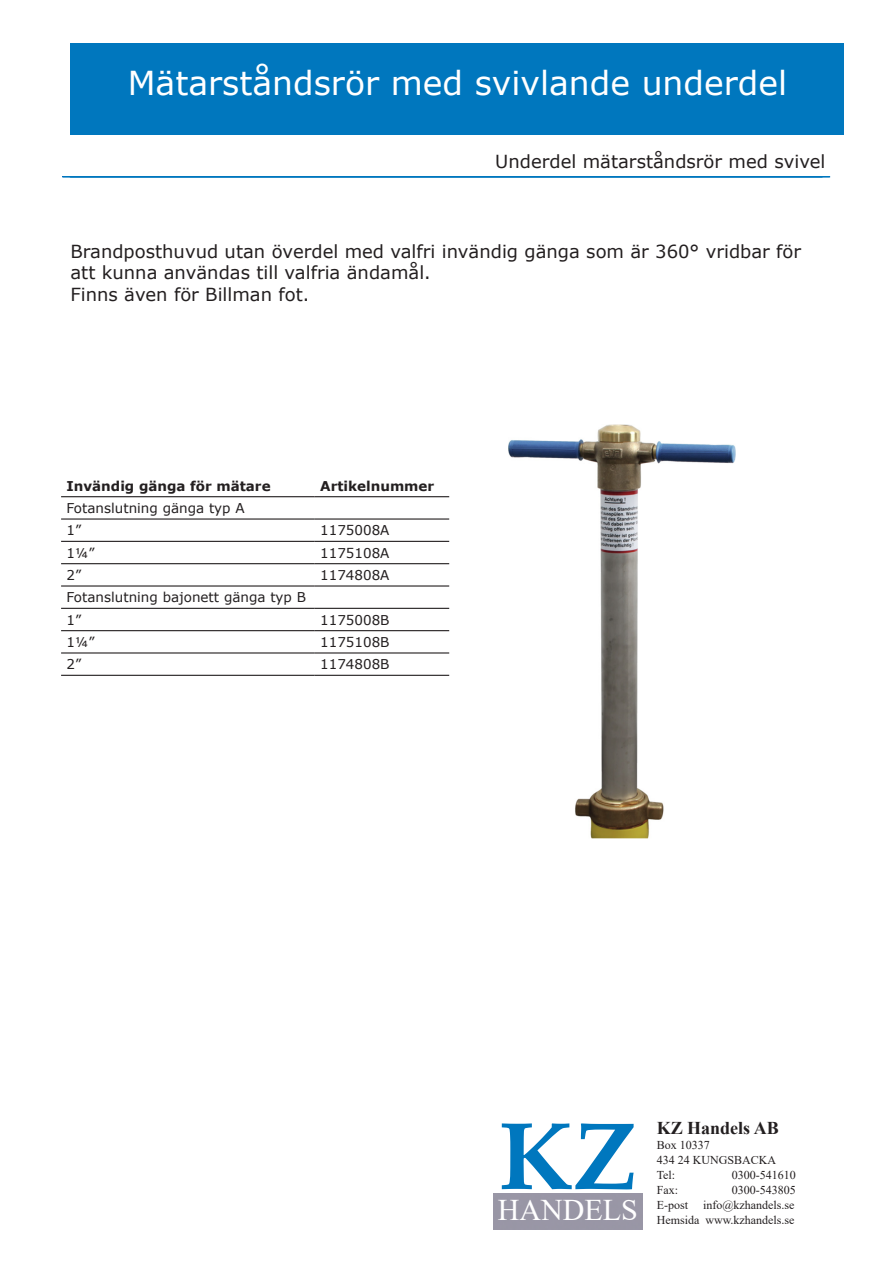
<style>
.page{position:relative;width:893px;height:1263px;background:#fff}
.page>*{position:absolute;margin:0;border:0;box-sizing:border-box;transform-origin:0 0}
.t1{font:700 96px "Book Antiqua";color:#0077be}
.t2{font:33px "Verdana";color:#fff}
.t3{font:30px "Times New Roman";color:#fff}
.t4{font:18px/21.6px "Verdana";color:#231f20}
.t5{font:700 18px "Times New Roman";color:#231f20}
.t6{font:13.5px "Verdana";color:#231f20}
.t7{font:700 13.5px "Verdana";color:#231f20}
.t8{font:12px "Times New Roman";color:#231f20}
</style>
<div class="page">
<div style="left:70px;top:43px;width:774px;height:91px;background:#0077be"></div>
<img style="left:63px;top:177px;width:479px;height:1px">
<div style="left:62px;top:176px;width:768px;height:1px;border:1px solid #0077be"></div>
<hr style="left:61px;top:518px;width:253px;height:2px;background:#231f20">
<hr style="left:314px;top:518px;width:135px;height:2px;background:#231f20">
<hr style="left:61px;top:541px;width:253px;height:1px;background:#231f20">
<hr style="left:314px;top:541px;width:135px;height:1px;background:#231f20">
<hr style="left:61px;top:563px;width:253px;height:1px;background:#231f20">
<hr style="left:314px;top:563px;width:135px;height:1px;background:#231f20">
<hr style="left:61px;top:585px;width:253px;height:2px;background:#231f20">
<hr style="left:314px;top:585px;width:135px;height:2px;background:#231f20">
<hr style="left:61px;top:608px;width:253px;height:1px;background:#231f20">
<hr style="left:314px;top:608px;width:135px;height:1px;background:#231f20">
<hr style="left:61px;top:630px;width:253px;height:1px;background:#231f20">
<hr style="left:314px;top:630px;width:135px;height:1px;background:#231f20">
<hr style="left:61px;top:652px;width:253px;height:1px;background:#231f20">
<hr style="left:314px;top:652px;width:135px;height:1px;background:#231f20">
<hr style="left:61px;top:675px;width:253px;height:1px;background:#231f20">
<hr style="left:314px;top:675px;width:135px;height:1px;background:#231f20">
<hr style="left:61px;top:496px;width:253px;height:1px;background:#231f20">
<hr style="left:314px;top:496px;width:135px;height:1px;background:#231f20">
<img style="left:509px;top:424px;width:226px;height:415px">
<p class="t2" style="left:128px;top:60px;width:661px">Mätarståndsrör med svivlande underdel</p>
<p class="t4" style="left:495px;top:150px;width:332px">Underdel mätarståndsrör med svivel</p>
<p class="t4" style="left:70px;top:240px;width:732px">Brandposthuvud utan överdel med valfri invändig gänga som är 360° vridbar för att kunna användas till valfria ändamål.</p>
<p class="t4" style="left:70px;top:283px;width:240px">Finns även för Billman fot.</p>
<p class="t7" style="left:67px;top:476px;width:206px">Invändig gänga för mätare</p>
<p class="t7" style="left:320px;top:476px;width:116px">Artikelnummer</p>
<p class="t6" style="left:67px;top:499px;width:180px">Fotanslutning gänga typ A</p>
<p class="t6" style="left:67px;top:521px;width:16px">1”</p>
<p class="t6" style="left:320px;top:521px;width:71px">1175008A</p>
<p class="t6" style="left:67px;top:543px;width:30px">1¼”</p>
<p class="t6" style="left:320px;top:543px;width:71px">1175108A</p>
<p class="t6" style="left:67px;top:566px;width:16px">2”</p>
<p class="t6" style="left:320px;top:566px;width:71px">1174808A</p>
<p class="t6" style="left:67px;top:588px;width:241px">Fotanslutning bajonett gänga typ B</p>
<p class="t6" style="left:67px;top:610px;width:16px">1”</p>
<p class="t6" style="left:320px;top:610px;width:71px">1175008B</p>
<p class="t6" style="left:67px;top:633px;width:30px">1¼”</p>
<p class="t6" style="left:320px;top:633px;width:71px">1175108B</p>
<p class="t6" style="left:67px;top:655px;width:16px">2”</p>
<p class="t6" style="left:320px;top:655px;width:71px">1174808B</p>
<p class="t1" style="left:498px;top:1091px;width:140px">KZ</p>
<p class="t3" style="left:498px;top:1189px;width:141px">HANDELS</p>
<p class="t5" style="left:657px;top:1115px;width:124px">KZ Handels AB</p>
<p class="t8" style="left:657px;top:1137px;width:55px">Box 10337</p>
<p class="t8" style="left:657px;top:1152px;width:121px">434 24 KUNGSBACKA</p>
<p class="t8" style="left:657px;top:1167px;width:20px">Tel:</p>
<p class="t8" style="left:732px;top:1167px;width:65px">0300-541610</p>
<p class="t8" style="left:657px;top:1182px;width:23px">Fax:</p>
<p class="t8" style="left:732px;top:1182px;width:65px">0300-543805</p>
<p class="t8" style="left:657px;top:1197px;width:139px">E-post info@kzhandels.se</p>
<p class="t8" style="left:657px;top:1212px;width:139px">Hemsida www.kzhandels.se</p>
</div>
